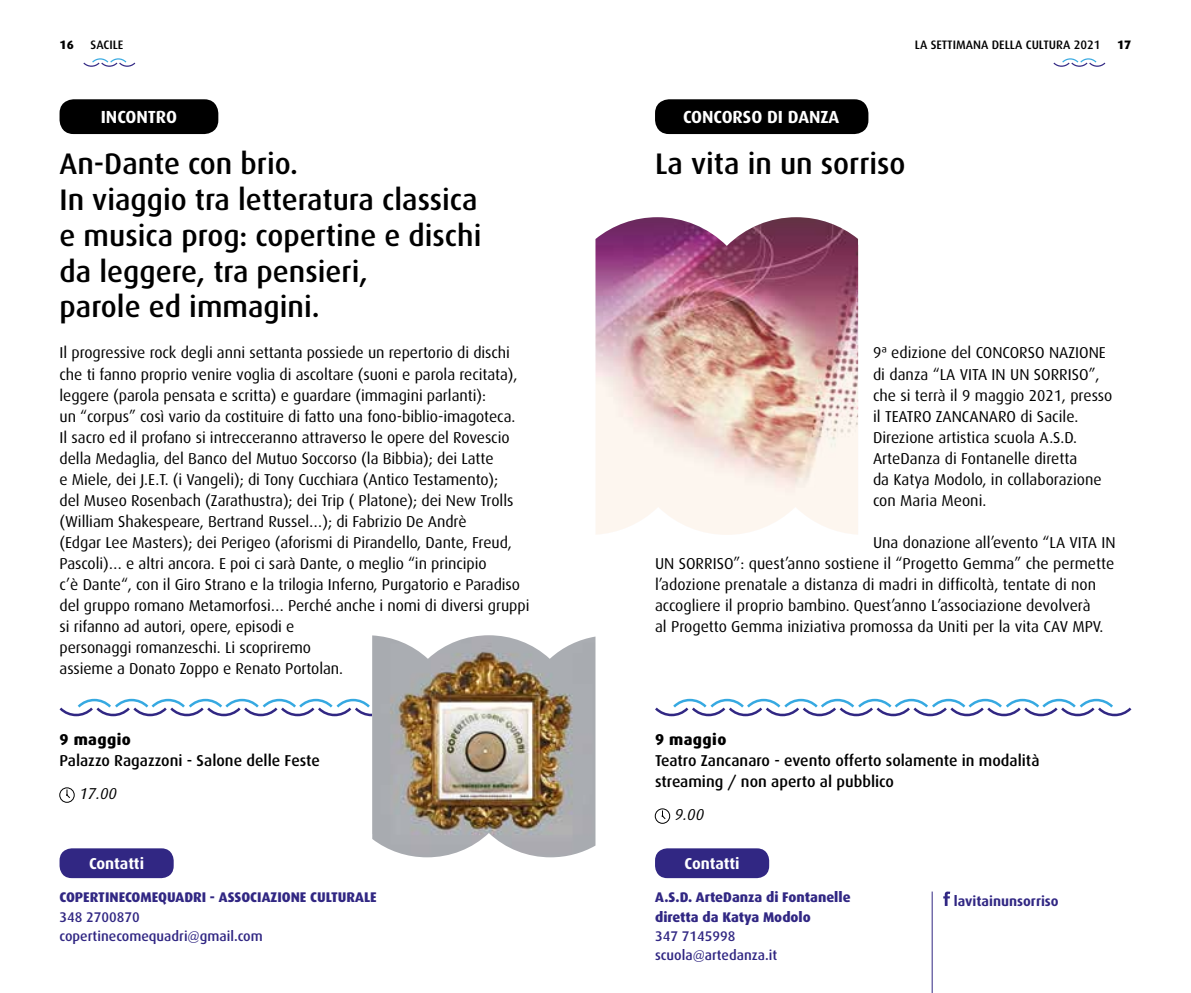
<style>
.page{position:relative;width:1191px;height:993px;background:#fff}
.page>*{position:absolute;margin:0;border:0;box-sizing:border-box;transform-origin:0 0}
.t1{font:500 29.75px/35.7px "Dax";color:#000}
.t2{font:700 17.5px "Dax";color:#fff}
.t3{font:15.75px/21px "Dax";letter-spacing:-.005em;color:#000}
.t4{font:500 15.75px/21px "Dax";color:#000}
.t5{font:700 15.75px "Dax";letter-spacing:-.005em;color:#fff}
.t6{font:800 15.75px "Dax";letter-spacing:.025em;color:#000}
.t7{font:italic 15.75px "Dax";color:#000}
.t8{font:800 14px/19.2px "Dax";color:#312783}
.t9{font:500 14px/19.2px "Dax";color:#312783}
.t10{font:700 14px "Dax";color:#312783}
.t11{font:500 12.25px "Dax";color:#000}
.t12{font:800 12.25px "Dax";color:#000}
</style>
<div class="page">
<svg style="left:83px;top:58px;width:52px;height:9px"></svg>
<svg style="left:1053px;top:58px;width:52px;height:9px"></svg>
<div style="left:60px;top:787px;width:14px;height:15px;border:1px solid #000;border-radius:50%"></div>
<svg style="left:66px;top:789px;width:4px;height:9px"></svg>
<svg style="left:60px;top:698px;width:312px;height:18px"></svg>
<div style="left:60px;top:848px;width:114px;height:29px;background:#312783;border-radius:12px"></div>
<div style="left:60px;top:99px;width:158px;height:35px;background:#000;border-radius:14px"></div>
<div style="left:655px;top:99px;width:213px;height:35px;background:#000;border-radius:14px"></div>
<div style="left:655px;top:808px;width:15px;height:15px;border:1px solid #000;border-radius:50%"></div>
<svg style="left:661px;top:810px;width:5px;height:9px"></svg>
<svg style="left:655px;top:698px;width:476px;height:18px"></svg>
<div style="left:655px;top:848px;width:114px;height:29px;background:#312783;border-radius:12px"></div>
<svg style="left:943px;top:891px;width:7px;height:14px"></svg>
<hr style="left:932px;top:891px;width:1px;height:101px;background:#312783">
<img style="left:595px;top:217px;width:263px;height:317px">
<img style="left:372px;top:635px;width:223px;height:222px">
<p class="t12" style="left:60px;top:38px;width:16px">16</p>
<p class="t11" style="left:90px;top:38px;width:35px">SACILE</p>
<p class="t11" style="left:915px;top:38px;width:187px">LA SETTIMANA DELLA CULTURA 2021</p>
<p class="t12" style="left:1117px;top:38px;width:16px">17</p>
<p class="t2" style="left:101px;top:107px;width:78px">INCONTRO</p>
<h1 class="t1" style="left:60px;top:146px;width:423px">An-Dante con brio.<br>In viaggio tra letteratura classica e musica prog: copertine e dischi da leggere, tra pensieri,<br>parole ed immagini.</h1>
<p class="t3" style="left:60px;top:342px;width:471px">Il progressive rock degli anni settanta possiede un repertorio di dischi che ti fanno proprio venire voglia di ascoltare (suoni e parola recitata), leggere (parola pensata e scritta) e guardare (immagini parlanti):<br>un “corpus” così vario da costituire di fatto una fono-biblio-imagoteca.<br>Il sacro ed il profano si intrecceranno attraverso le opere del Rovescio della Medaglia, del Banco del Mutuo Soccorso (la Bibbia); dei Latte<br>e Miele, dei J.E.T. (i Vangeli); di Tony Cucchiara (Antico Testamento);<br>del Museo Rosenbach (Zarathustra); dei Trip ( Platone); dei New Trolls (William Shakespeare, Bertrand Russel…); di Fabrizio De Andrè<br>(Edgar Lee Masters); dei Perigeo (aforismi di Pirandello, Dante, Freud, Pascoli)… e altri ancora. E poi ci sarà Dante, o meglio “in principio<br>c’è Dante“, con il Giro Strano e la trilogia Inferno, Purgatorio e Paradiso del gruppo romano Metamorfosi… Perché anche i nomi di diversi gruppi si rifanno ad autori, opere, episodi e<br>personaggi romanzeschi. Li scopriremo<br>assieme a Donato Zoppo e Renato Portolan.</p>
<p class="t6" style="left:60px;top:729px;width:73px">9 maggio</p>
<p class="t4" style="left:60px;top:749px;width:262px">Palazzo Ragazzoni - Salone delle Feste</p>
<p class="t7" style="left:79px;top:784px;width:39px">17.00</p>
<p class="t5" style="left:89px;top:853px;width:57px">Contatti</p>
<p class="t8" style="left:60px;top:887px;width:319px">COPERTINECOMEQUADRI - ASSOCIAZIONE CULTURALE</p>
<p class="t9" style="left:60px;top:906px;width:205px">348 2700870 copertinecomequadri@gmail.com</p>
<p class="t2" style="left:683px;top:107px;width:158px">CONCORSO DI DANZA</p>
<h1 class="t1" style="left:655px;top:146px;width:252px">La vita in un sorriso</h1>
<p class="t3" style="left:873px;top:342px;width:241px">9ª edizione del CONCORSO NAZIONE di danza “LA VITA IN UN SORRISO”, che si terrà il 9 maggio 2021, presso il TEATRO ZANCANARO di Sacile.<br>Direzione artistica scuola A.S.D.<br>ArteDanza di Fontanelle diretta<br>da Katya Modolo, in collaborazione con Maria Meoni.</p>
<p class="t3" style="left:655px;top:531px;width:462px;text-indent:218px">Una donazione all’evento “LA VITA IN UN SORRISO”: quest’anno sostiene il “Progetto Gemma” che permette l’adozione prenatale a distanza di madri in difficoltà, tentate di non accogliere il proprio bambino. Quest’anno L’associazione devolverà<br>al Progetto Gemma iniziativa promossa da Uniti per la vita CAV MPV.</p>
<p class="t6" style="left:655px;top:729px;width:73px">9 maggio</p>
<p class="t4" style="left:655px;top:749px;width:386px">Teatro Zancanaro - evento offerto solamente in modalità streaming / non aperto al pubblico</p>
<p class="t7" style="left:675px;top:805px;width:31px">9.00</p>
<p class="t5" style="left:684px;top:853px;width:57px">Contatti</p>
<p class="t10" style="left:954px;top:892px;width:106px">lavitainunsorriso</p>
<p class="t8" style="left:655px;top:887px;width:197px">A.S.D. ArteDanza di Fontanelle diretta da Katya Modolo</p>
<p class="t9" style="left:655px;top:926px;width:124px">347 7145998 scuola@artedanza.it</p>
</div>
